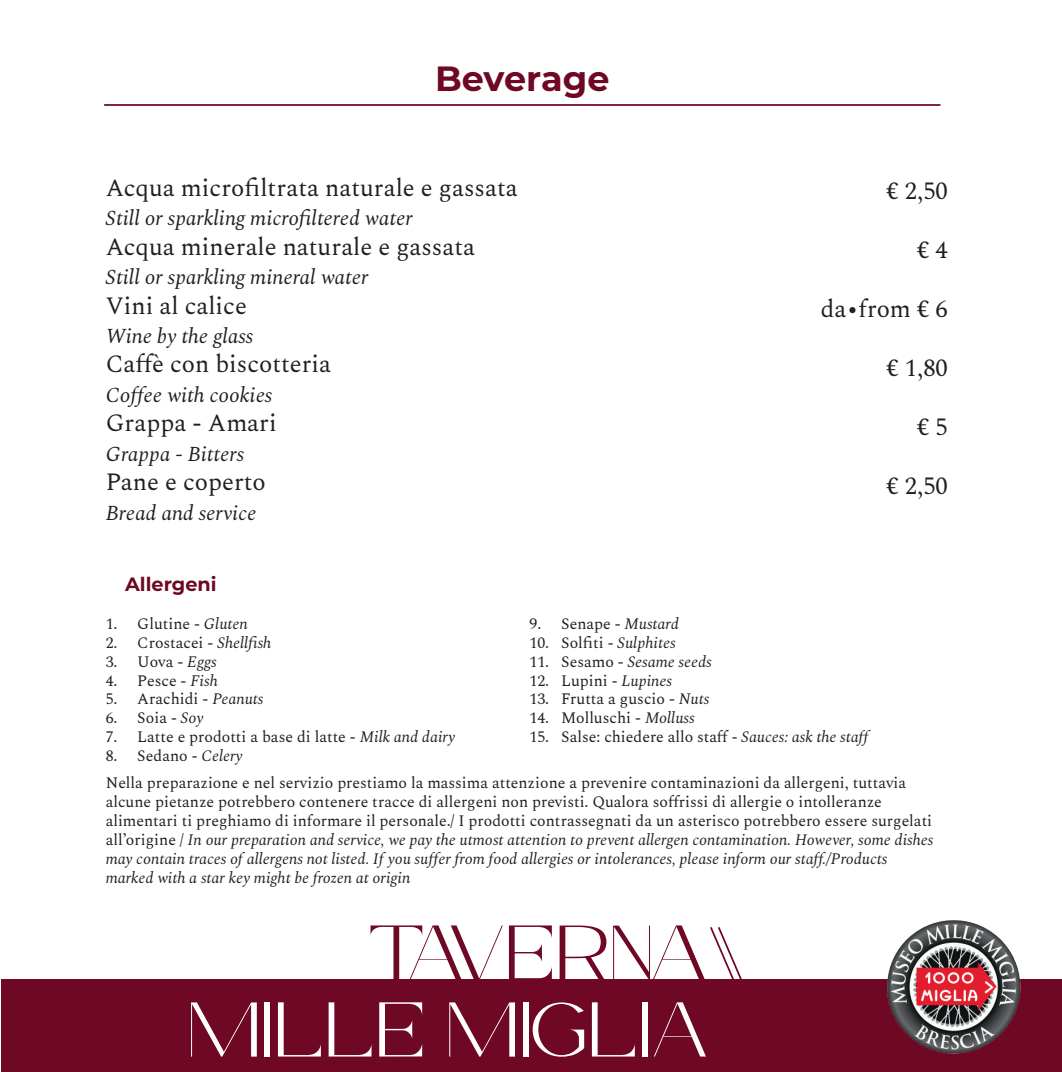
<style>
.page{position:relative;width:1062px;height:1072px;background:#fff}
.page>*{position:absolute;margin:0;border:0;box-sizing:border-box;transform-origin:0 0}
.t1{font:700 35px "Montserrat";color:#6e0824}
.t2{font:24.5px "Spectral";color:#231f20}
.t3{font:italic 21px "Spectral";color:#231f20}
.t4{font:700 19.25px "Montserrat";color:#6e0824}
.t5{font:15.75px/18.9px "Spectral";color:#231f20}
.t6{font:italic 15.75px "Spectral";color:#231f20}
.s1{font-style:italic}
.s2{font-style:normal}
</style>
<div class="page">
<div style="left:1px;top:979px;width:1060px;height:92px;background:#6e0824"></div>
<img style="left:887px;top:920px;width:133px;height:134px">
<svg style="left:191px;top:1002px;width:66px;height:54px"></svg>
<div style="left:264px;top:1002px;width:6px;height:54px;background:#fff"></div>
<svg style="left:278px;top:1002px;width:43px;height:54px"></svg>
<svg style="left:328px;top:925px;width:414px;height:132px"></svg>
<hr style="left:105px;top:104px;width:834px;height:2px;background:#6e0824">
<h1 class="t1" style="left:435px;top:53px;width:176px">Beverage</h1>
<h2 class="t2" style="left:106px;top:170px;width:413px">Acqua microfiltrata naturale e gassata</h2>
<h3 class="t3" style="left:106px;top:203px;width:308px">Still or sparkling microfiltered water</h3>
<h2 class="t2" style="left:106px;top:229px;width:371px">Acqua minerale naturale e gassata</h2>
<h3 class="t3" style="left:106px;top:262px;width:264px">Still or sparkling mineral water</h3>
<h2 class="t2" style="left:106px;top:288px;width:142px">Vini al calice</h2>
<h3 class="t3" style="left:106px;top:321px;width:149px">Wine by the glass</h3>
<h2 class="t2" style="left:106px;top:346px;width:227px">Caffè con biscotteria</h2>
<h3 class="t3" style="left:106px;top:379px;width:168px">Coffee with cookies</h3>
<h2 class="t2" style="left:106px;top:405px;width:172px">Grappa - Amari</h2>
<h3 class="t3" style="left:106px;top:438px;width:140px">Grappa - Bitters</h3>
<h2 class="t2" style="left:106px;top:464px;width:161px">Pane e coperto</h2>
<h3 class="t3" style="left:106px;top:497px;width:152px">Bread and service</h3>
<p class="t4" style="left:125px;top:570px;width:93px">Allergeni</p>
<h2 class="t2" style="left:886px;top:173px;width:63px">€ 2,50</h2>
<h2 class="t2" style="left:916px;top:232px;width:32px">€ 4</h2>
<h2 class="t2" style="left:820px;top:291px;width:129px">da•from € 6</h2>
<h2 class="t2" style="left:886px;top:350px;width:63px">€ 1,80</h2>
<h2 class="t2" style="left:916px;top:409px;width:32px">€ 5</h2>
<h2 class="t2" style="left:886px;top:467px;width:63px">€ 2,50</h2>
<p class="t5" style="left:106px;top:613px;width:144px">1. Glutine - <span class="s1">Gluten</span></p>
<p class="t5" style="left:106px;top:632px;width:167px">2. Crostacei - <span class="s1">Shellfish</span></p>
<p class="t5" style="left:106px;top:650px;width:112px">3. Uova - <span class="s1">Eggs</span></p>
<p class="t5" style="left:106px;top:669px;width:114px">4. Pesce - <span class="s1">Fish</span></p>
<p class="t5" style="left:106px;top:688px;width:159px">5. Arachidi - <span class="s1">Peanuts</span></p>
<p class="t5" style="left:106px;top:707px;width:99px">6. Soia - <span class="s1">Soy</span></p>
<p class="t5" style="left:106px;top:726px;width:351px">7. Latte e prodotti a base di latte - <span class="s1">Milk and dairy</span></p>
<p class="t5" style="left:106px;top:745px;width:138px">8. Sedano - <span class="s1">Celery</span></p>
<p class="t5" style="left:529px;top:613px;width:151px">9. Senape - <span class="s1">Mustard</span></p>
<p class="t5" style="left:529px;top:632px;width:147px">10. Solfiti - <span class="s1">Sulphites</span></p>
<p class="t6" style="left:529px;top:650px;width:184px"><span class="s2">11. Sesamo -</span> Sesame seeds</p>
<p class="t5" style="left:529px;top:669px;width:144px">12. Lupini - <span class="s1">Lupines</span></p>
<p class="t5" style="left:529px;top:688px;width:181px">13. Frutta a guscio - <span class="s1">Nuts</span></p>
<p class="t5" style="left:529px;top:707px;width:167px">14. Molluschi - <span class="s1">Molluss</span></p>
<p class="t5" style="left:529px;top:726px;width:345px">15. Salse: chiedere allo staff - <span class="s1">Sauces: ask the staff</span></p>
<p class="t5" style="left:106px;top:772px;width:828px">Nella preparazione e nel servizio prestiamo la massima attenzione a prevenire contaminazioni da allergeni, tuttavia alcune pietanze potrebbero contenere tracce di allergeni non previsti. Qualora soffrissi di allergie o intolleranze alimentari ti preghiamo di informare il personale./ I prodotti contrassegnati da un asterisco potrebbero essere surgelati all’origine / <span class="s1">In our preparation and service, we pay the utmost attention to prevent allergen contamination. However, some dishes may contain traces of allergens not listed. If you suffer from food allergies or intolerances, please inform our staff./Products marked with a star key might be frozen at origin</span></p>
</div>
